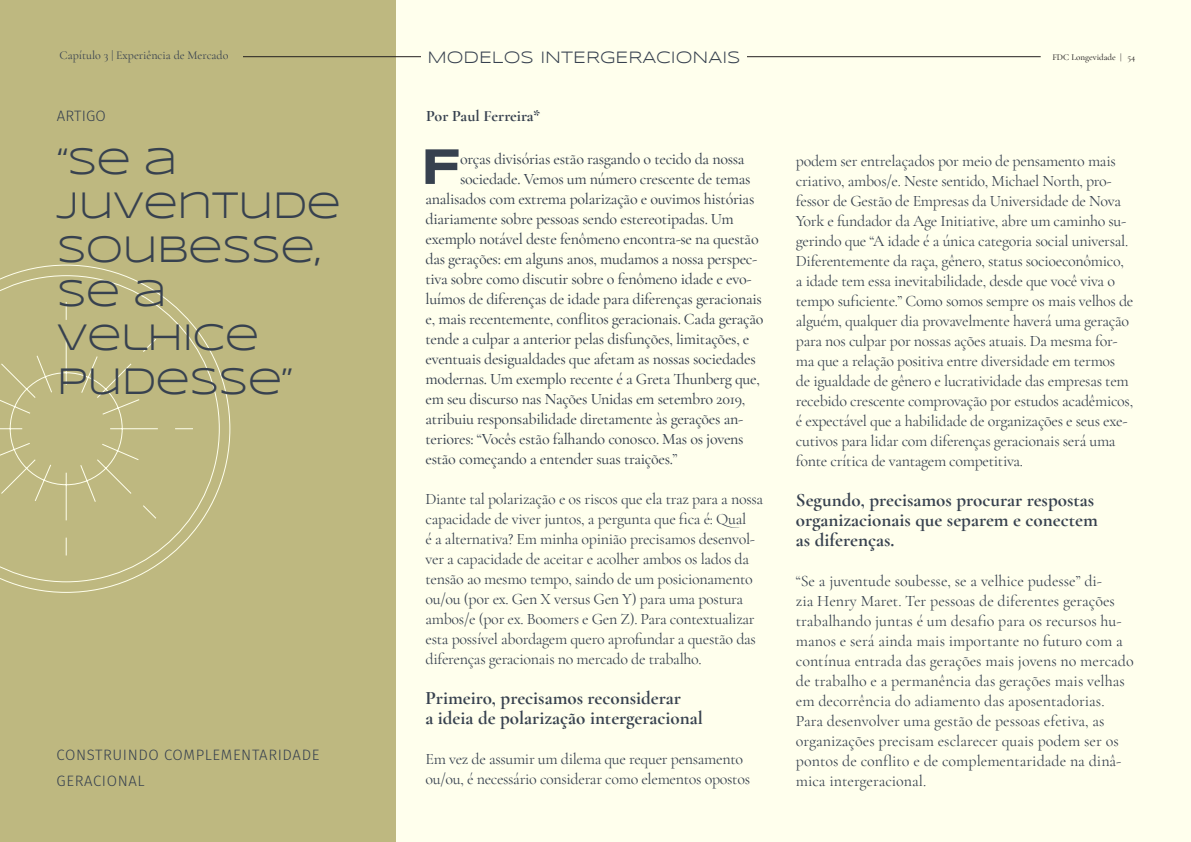
<style>
.page{position:relative;width:1191px;height:842px;background:#ffffed}
.page>*{position:absolute;margin:0;border:0;box-sizing:border-box;transform-origin:0 0}
.Paragrafo_inicial{font:700 51.5px "Syncopate";color:#37414f}
.t1{font:38px/44px "Syncopate";letter-spacing:-.02em;color:#37414f}
.t2{font:700 19px "Cormorant Garamond";color:#37414f}
.t3{font:17px "Syncopate";color:#37414f}
.t4{font:16px/20px "Cormorant Garamond";letter-spacing:-.02em;color:#37414f}
.Paragrafo_inicial-2{font:500 16px "Cormorant Garamond";letter-spacing:-.02em;color:#37414f}
.t5{font:16px/20px "Cormorant Garamond";color:#37414f}
.t6{font:700 16px "Cormorant Garamond";color:#37414f}
.t7{font:300 15px "Fira Sans";letter-spacing:.04em;color:#37414f}
.t8{font:12px "Cormorant Garamond";color:#37414f}
.t9{font:500 9px "Cormorant Garamond";color:#231f20}
</style>
<div class="page">
<div style="left:0;top:0;width:395px;height:842px;background:#beb880"></div>
<svg style="left:0;top:265px;width:230px;height:328px"></svg>
<hr style="left:112px;top:57px;width:928px;height:1px;background:#231f20">
<div style="left:421px;top:50px;width:325px;height:18px;background:#ffffed"></div>
<div style="left:60px;top:48px;width:182px;height:16px;background:#beb880"></div>
<p class="t8" style="left:60px;top:48px;width:170px">Capítulo 3 | Experiência de Mercado</p>
<p class="t3" style="left:427px;top:47px;width:314px">MODELOS INTERGERACIONAIS</p>
<p class="t7" style="left:57px;top:105px;width:51px">ARTIGO</p>
<p class="t1" style="left:57px;top:139px;width:122px">“SE A</p>
<p class="t1" style="left:57px;top:183px;width:286px">JUVENTUDE<br>SOUBESSE,<br>SE A</p>
<p class="t1" style="left:57px;top:315px;width:204px">VELHICE</p>
<p class="t1" style="left:57px;top:359px;width:238px">PUDESSE”</p>
<p class="t7" style="left:57px;top:744px;width:264px">CONSTRUINDO COMPLEMENTARIDADE</p>
<p class="t7" style="left:57px;top:770px;width:90px">GERACIONAL</p>
<p class="t6" style="left:426px;top:106px;width:116px">Por Paul Ferreira*</p>
<p class="Paragrafo_inicial" style="left:420px;top:135px;width:43px">F</p>
<p class="Paragrafo_inicial-2" style="left:460px;top:149px;width:286px">orças divisórias estão rasgando o tecido da nossa</p>
<p class="Paragrafo_inicial-2" style="left:460px;top:169px;width:292px">sociedade. Vemos um número crescente de temas</p>
<p class="Paragrafo_inicial-2" style="left:425px;top:189px;width:330px">analisados com extrema polarização e ouvimos histórias</p>
<p class="Paragrafo_inicial-2" style="left:425px;top:209px;width:310px">diariamente sobre pessoas sendo estereotipadas. Um</p>
<p class="Paragrafo_inicial-2" style="left:425px;top:229px;width:335px">exemplo notável deste fenômeno encontra-se na questão</p>
<p class="Paragrafo_inicial-2" style="left:425px;top:249px;width:333px">das gerações: em alguns anos, mudamos a nossa perspec-</p>
<p class="Paragrafo_inicial-2" style="left:425px;top:269px;width:328px">tiva sobre como discutir sobre o fenômeno idade e evo-</p>
<p class="Paragrafo_inicial-2" style="left:425px;top:289px;width:338px">luímos de diferenças de idade para diferenças geracionais</p>
<p class="Paragrafo_inicial-2" style="left:425px;top:309px;width:340px">e, mais recentemente, conflitos geracionais. Cada geração</p>
<p class="Paragrafo_inicial-2" style="left:425px;top:329px;width:325px">tende a culpar a anterior pelas disfunções, limitações, e</p>
<p class="Paragrafo_inicial-2" style="left:425px;top:349px;width:332px">eventuais desigualdades que afetam as nossas sociedades</p>
<p class="Paragrafo_inicial-2" style="left:425px;top:369px;width:336px">modernas. Um exemplo recente é a Greta Thunberg que,</p>
<p class="Paragrafo_inicial-2" style="left:425px;top:389px;width:321px">em seu discurso nas Nações Unidas em setembro 2019,</p>
<p class="Paragrafo_inicial-2" style="left:425px;top:409px;width:319px">atribuiu responsabilidade diretamente às gerações an-</p>
<p class="Paragrafo_inicial-2" style="left:425px;top:429px;width:320px">teriores: “Vocês estão falhando conosco. Mas os jovens</p>
<p class="Paragrafo_inicial-2" style="left:425px;top:449px;width:253px">estão começando a entender suas traições.”</p>
<p class="t4" style="left:425px;top:489px;width:339px">Diante tal polarização e os riscos que ela traz para a nossa capacidade de viver juntos, a pergunta que fica é: Qual<br>é a alternativa? Em minha opinião precisamos desenvol&shy;ver a capacidade de aceitar e acolher ambos os lados da tensão ao mesmo tempo, saindo de um posicionamento ou/ou (por ex. Gen X versus Gen Y) para uma postura ambos/e (por ex. Boomers e Gen Z). Para contextualizar esta possível abordagem quero aprofundar a questão das diferenças geracionais no mercado de trabalho.</p>
<p class="t2" style="left:425px;top:686px;width:257px">Primeiro, precisamos reconsiderar</p>
<p class="t2" style="left:425px;top:706px;width:279px">a ideia de polarização intergeracional</p>
<p class="t4" style="left:425px;top:749px;width:326px">Em vez de assumir um dilema que requer pensamento ou/ou, é necessário considerar como elementos opostos</p>
<p class="t9" style="left:1052px;top:52px;width:84px">FDC Longevidade | 54</p>
<p class="t4" style="left:796px;top:151px;width:339px">podem ser entrelaçados por meio de pensamento mais criativo, ambos/e. Neste sentido, Michael North, pro&shy;fessor de Gestão de Empresas da Universidade de Nova York e fundador da Age Initiative, abre um caminho su&shy;gerindo que “A idade é a única categoria social universal.<br>Diferentemente da raça, gênero, status socioeconômico, a idade tem essa inevitabilidade, desde que você viva o tempo suficiente.” Como somos sempre os mais velhos de alguém, qualquer dia provavelmente haverá uma geração para nos culpar por nossas ações atuais. Da mesma for&shy;ma que a relação positiva entre diversidade em termos de igualdade de gênero e lucratividade das empresas tem recebido crescente comprovação por estudos acadêmicos, é expectável que a habilidade de organizações e seus exe&shy;cutivos para lidar com diferenças geracionais será uma fonte crítica de vantagem competitiva.</p>
<p class="t2" style="left:796px;top:488px;width:300px">Segundo, precisamos procurar respostas</p>
<p class="t2" style="left:796px;top:508px;width:303px">organizacionais que separem e conectem</p>
<p class="t2" style="left:796px;top:528px;width:100px">as diferenças.</p>
<p class="t5" style="left:796px;top:571px;width:339px">“Se a juventude soubesse, se a velhice pudesse” di-<br>zia Henry Maret. Ter pessoas de diferentes gerações trabalhando juntas é um desafio para os recursos hu&shy;manos e será ainda mais importante no futuro com a contínua entrada das gerações mais jovens no mercado de trabalho e a permanência das gerações mais velhas em decorrência do adiamento das aposentadorias.<br>Para desenvolver uma gestão de pessoas efetiva, as organizações precisam esclarecer quais podem ser os pontos de conflito e de complementaridade na dinâ&shy;mica intergeracional.</p>
</div>
